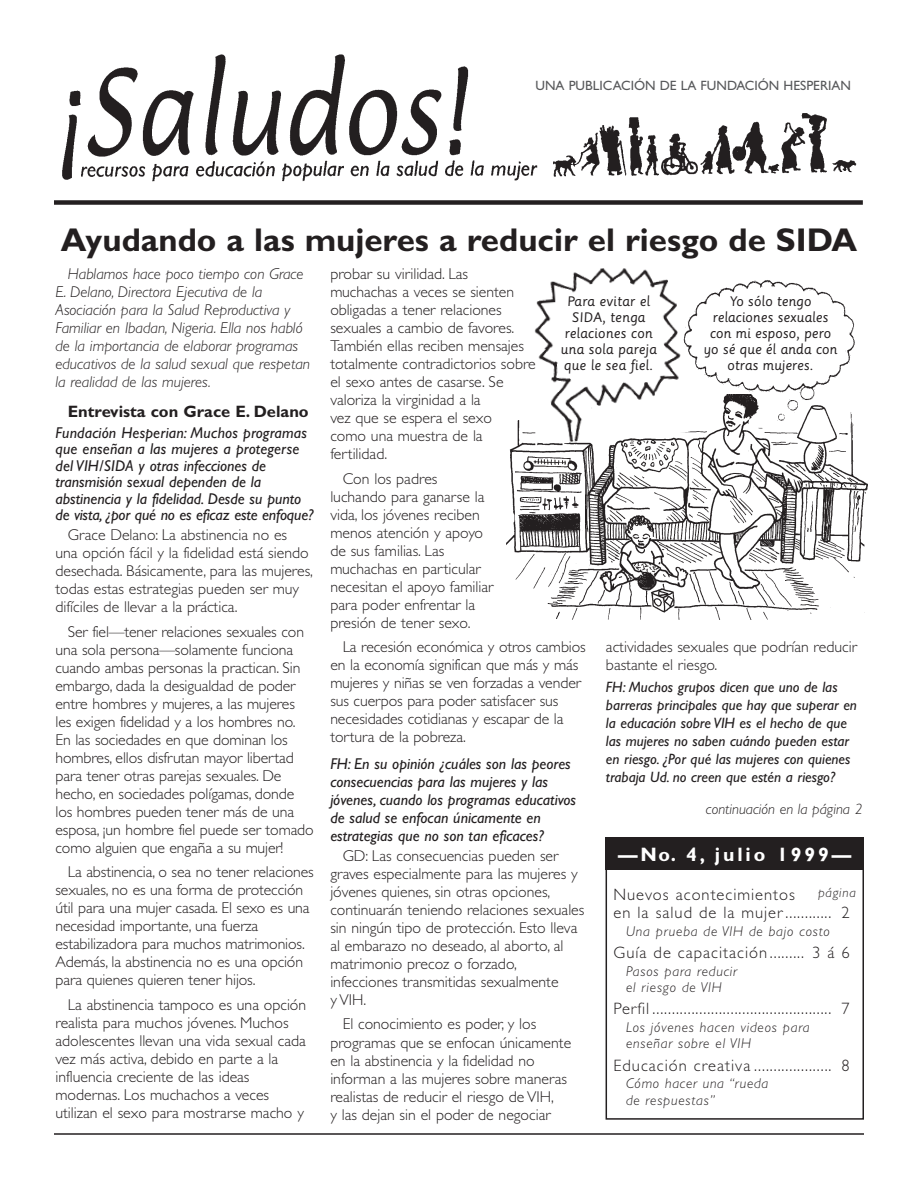
<style>
.page{position:relative;width:918px;height:1188px;background:#fff}
.page>*{position:absolute;margin:0;border:0;box-sizing:border-box;transform-origin:0 0}
.t1{font:700 33px "Gill Sans";color:#231f20}
.t2{font:700 19.5px "Gill Sans";letter-spacing:.15em;color:#fff}
.t3{font:300 16.5px/18px "Gill Sans";letter-spacing:.06em;color:#231f20}
.t4{font:700 16.5px "Gill Sans";color:#231f20}
.t5{font:300 15.75px/18px "Gill Sans";color:#231f20}
.t6{font:italic 15.75px/16.5px "Gill Sans";color:#231f20}
.t7{font:italic 300 15.75px/18px "Gill Sans";color:#231f20}
.t8{font:italic 15px/18px "Gill Sans";color:#231f20}
.t9{font:italic 300 15px "Gill Sans";color:#231f20}
.t10{font:italic 300 14.25px/16.5px "Gill Sans";letter-spacing:.055em;color:#231f20}
.t11{font:13.5px/16.2px "Sassoon Primary";letter-spacing:-.01em;color:#231f20;text-align:center}
.t12{font:13.5px "Gill Sans";color:#58595b}
.t13{font:italic 300 13.5px "Gill Sans";letter-spacing:.055em;color:#231f20}
</style>
<div class="page">
<div style="left:54px;top:200px;width:809px;height:5px;background:#231f20"></div>
<img style="left:62px;top:54px;width:795px;height:128px">
<div style="left:606px;top:837px;width:258px;height:283px;border:2px solid #231f20"></div>
<img style="left:506px;top:420px;width:362px;height:200px">
<img style="left:530px;top:268px;width:158px;height:176px">
<img style="left:682px;top:276px;width:178px;height:147px">
<div style="left:606px;top:837px;width:258px;height:33px;background:#231f20"></div>
<hr style="left:54px;top:1133px;width:810px;height:2px;background:#231f20">
<div style="left:522px;top:78px;width:342px;height:16px;background:#fff"></div>
<p class="t12" style="left:536px;top:78px;width:317px">UNA PUBLICACIÓN DE LA FUNDACIÓN HESPERIAN</p>
<h1 class="t1" style="left:61px;top:221px;width:798px">Ayudando a las mujeres a reducir el riesgo de SIDA</h1>
<p class="t11" style="left:560px;top:293px;width:98px">Para evitar el<br>SIDA, tenga relaciones con una sola pareja que le sea fiel.</p>
<p class="t11" style="left:704px;top:293px;width:135px">Yo sólo tengo relaciones sexuales con mi esposo, pero yo sé que él anda con otras mujeres.</p>
<p class="t7" style="left:55px;top:265px;width:256px;text-indent:12px">Hablamos hace poco tiempo con Grace E. Delano, Directora Ejecutiva de la Asociación para la Salud Reproductiva y Familiar en Ibadan, Nigeria. Ella nos habló de la importancia de elaborar programas educativos de la salud sexual que respetan la realidad de las mujeres.</p>
<p class="t4" style="left:68px;top:401px;width:242px">Entrevista con Grace E. Delano</p>
<p class="t6" style="left:55px;top:424px;width:260px">Fundación Hesperian: Muchos programas que enseñan a las mujeres a protegerse del VIH/SIDA y otras infecciones de transmisión sexual dependen de la abstinencia y la fidelidad. Desde su punto de vista, ¿por qué no es eficaz este enfoque?</p>
<p class="t5" style="left:55px;top:526px;width:259px;text-indent:12px">Grace Delano: La abstinencia no es una opción fácil y la fidelidad está siendo desechada. Básicamente, para las mujeres, todas estas estrategias pueden ser muy difíciles de llevar a la práctica.</p>
<p class="t5" style="left:55px;top:623px;width:260px;text-indent:12px">Ser fiel—tener relaciones sexuales con una sola persona—solamente funciona cuando ambas personas la practican. Sin embargo, dada la desigualdad de poder entre hombres y mujeres, a las mujeres les exigen fidelidad y a los hombres no.<br>En las sociedades en que dominan los hombres, ellos disfrutan mayor libertad para tener otras parejas sexuales. De hecho, en sociedades polígamas, donde los hombres pueden tener más de una esposa, ¡un hombre fiel puede ser tomado como alguien que engaña a su mujer!</p>
<p class="t5" style="left:55px;top:863px;width:260px;text-indent:12px">La abstinencia, o sea no tener relaciones sexuales, no es una forma de protección útil para una mujer casada. El sexo es una necesidad importante, una fuerza estabilizadora para muchos matrimonios.<br>Además, la abstinencia no es una opción para quienes quieren tener hijos.</p>
<p class="t5" style="left:55px;top:996px;width:252px;text-indent:12px">La abstinencia tampoco es una opción realista para muchos jóvenes. Muchos adolescentes llevan una vida sexual cada vez más activa, debido en parte a la influencia creciente de las ideas modernas. Los muchachos a veces utilizan el sexo para mostrarse macho y</p>
<p class="t5" style="left:330px;top:265px;width:207px">probar su virilidad. Las muchachas a veces se sienten obligadas a tener relaciones sexuales a cambio de favores.<br>También ellas reciben mensajes totalmente contradictorios sobre el sexo antes de casarse. Se valoriza la virginidad a la<br>vez que se espera el sexo<br>como una muestra de la fertilidad.</p>
<p class="t5" style="left:330px;top:470px;width:165px;text-indent:12px">Con los padres luchando para ganarse la vida, los jóvenes reciben menos atención y apoyo de sus familias. Las muchachas en particular necesitan el apoyo familiar para poder enfrentar la presión de tener sexo.</p>
<p class="t5" style="left:330px;top:638px;width:257px;text-indent:12px">La recesión económica y otros cambios en la economía significan que más y más mujeres y niñas se ven forzadas a vender sus cuerpos para poder satisfacer sus necesidades cotidianas y escapar de la tortura de la pobreza.</p>
<p class="t6" style="left:330px;top:755px;width:247px;line-height:18px">FH: En su opinión ¿cuáles son las peores consecuencias para las mujeres y las jóvenes, cuando los programas educativos de salud se enfocan únicamente en estrategias que no son tan eficaces?</p>
<p class="t5" style="left:330px;top:847px;width:256px;text-indent:12px">GD: Las consecuencias pueden ser graves especialmente para las mujeres y jóvenes quienes, sin otras opciones, continuarán teniendo relaciones sexuales sin ningún tipo de protección. Esto lleva al embarazo no deseado, al aborto, al matrimonio precoz o forzado, infecciones transmitidas sexualmente<br>y VIH.</p>
<p class="t5" style="left:330px;top:1015px;width:242px;text-indent:12px">El conocimiento es poder, y los programas que se enfocan únicamente en la abstinencia y la fidelidad no informan a las mujeres sobre maneras realistas de reducir el riesgo de VIH,<br>y las dejan sin el poder de negociar</p>
<p class="t5" style="left:606px;top:638px;width:252px">actividades sexuales que podrían reducir bastante el riesgo.</p>
<p class="t8" style="left:606px;top:678px;width:253px">FH: Muchos grupos dicen que uno de las barreras principales que hay que superar en la educación sobre VIH es el hecho de que las mujeres no saben cuándo pueden estar en riesgo. ¿Por qué las mujeres con quienes trabaja Ud. no creen que estén a riesgo?</p>
<p class="t9" style="left:706px;top:801px;width:158px">continuación en la página 2</p>
<p class="t2" style="left:618px;top:843px;width:235px">—No. 4, julio 1999—</p>
<p class="t13" style="left:818px;top:885px;width:39px">página</p>
<p class="t3" style="left:614px;top:886px;width:238px">Nuevos acontecimientos<br>en la salud de la mujer ............ 2</p>
<p class="t10" style="left:626px;top:923px;width:205px">Una prueba de VIH de bajo costo</p>
<p class="t3" style="left:614px;top:944px;width:238px">Guía de capacitación......... 3 á 6</p>
<p class="t10" style="left:626px;top:963px;width:113px">Pasos para reducir el riesgo de VIH</p>
<p class="t3" style="left:614px;top:1000px;width:238px">Perfil .............................................. 7</p>
<p class="t10" style="left:626px;top:1019px;width:185px">Los jóvenes hacen videos para enseñar sobre el VIH</p>
<p class="t3" style="left:614px;top:1056px;width:238px">Educación creativa .................... 8</p>
<p class="t10" style="left:626px;top:1075px;width:144px">Cómo hacer una “rueda de respuestas”</p>
</div>
